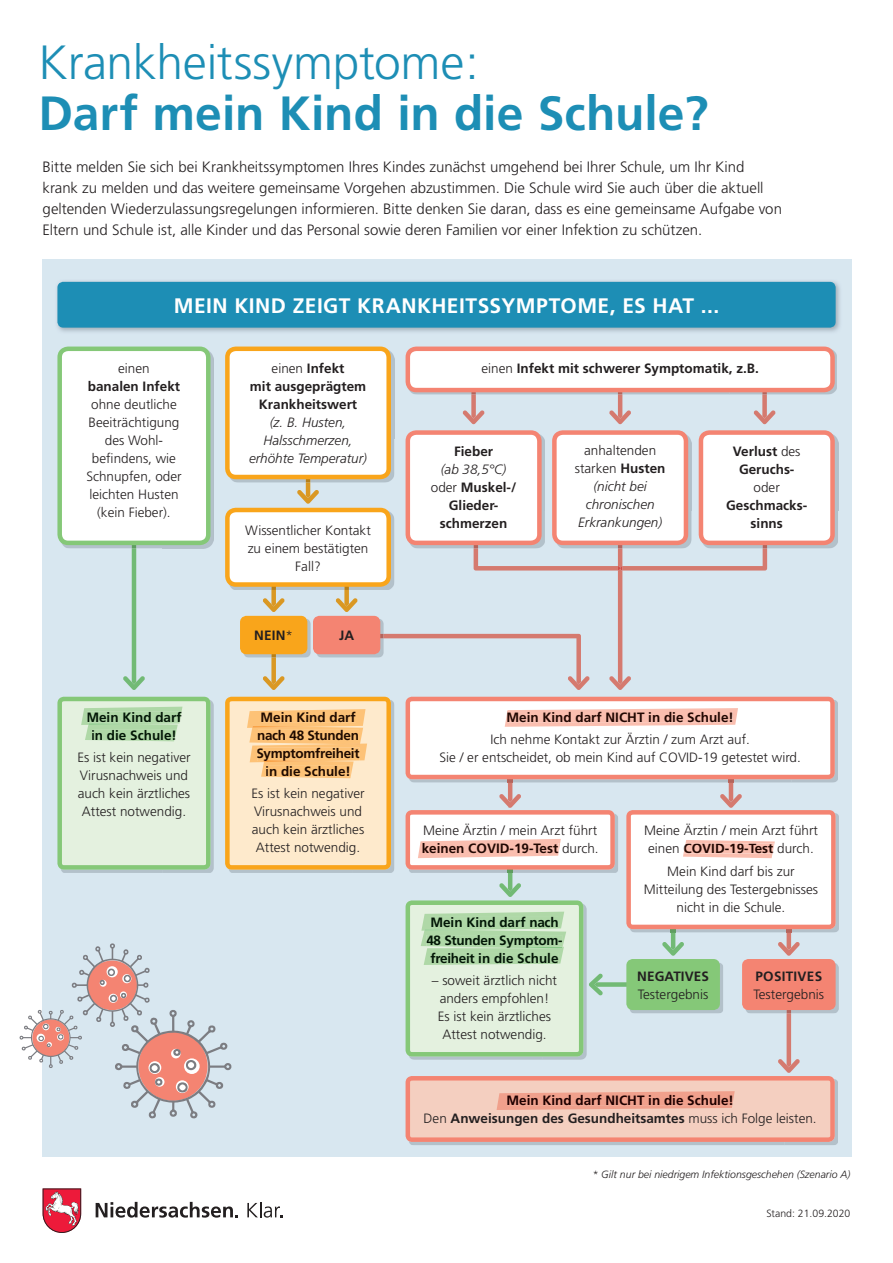
<style>
.page{position:relative;width:893px;height:1263px;background:#fff}
.page>*{position:absolute;margin:0;border:0;box-sizing:border-box;transform-origin:0 0}
.t1{font:700 48px "Frutiger";color:#1d8eb5}
.t2{font:300 48px "Frutiger";letter-spacing:-.005em;color:#1d8eb5}
.t3{font:700 21px "Frutiger";letter-spacing:.02em;color:#fff}
.t4{font:300 15px/21px "Frutiger";color:#231f20}
.t5{font:300 13.5px/18px "Frutiger";color:#231f20;text-align:center}
.t6{font:700 13.5px/18px "Frutiger";color:#231f20;text-align:center}
.t7{font:italic 300 13.5px/18px "Frutiger";color:#231f20;text-align:center}
.t8{font:700 13.5px/18px "Frutiger";letter-spacing:-.02em;color:#1e0a00;text-align:center}
.t9{font:700 13.5px/18px "Frutiger";letter-spacing:-.02em;color:#021606}
.t10{font:700 13.5px "Frutiger";color:#1e0000}
.t11{font:700 13.5px/18px "Frutiger";color:#021606;text-align:center}
.t12{font:700 13.5px "Frutiger";letter-spacing:.02em;color:#231f20}
.t13{font:italic 300 10.5px "Frutiger";color:#231f20}
.t14{font:300 10.5px "Frutiger";color:#231f20}
.s1{font-weight:300}
.s2{font-weight:300;font-style:italic}
.s3{font-style:normal}
.s4{font-weight:700;font-style:normal}
.s5{font-weight:700}
</style>
<div class="page">
<div style="left:43px;top:259px;width:809px;height:897px;background:#d8e7f0"></div>
<svg style="left:336px;top:590px;width:22px;height:22px"></svg>
<svg style="left:263px;top:590px;width:22px;height:22px"></svg>
<svg style="left:297px;top:482px;width:22px;height:22px"></svg>
<svg style="left:123px;top:548px;width:22px;height:142px"></svg>
<img style="left:57px;top:281px;width:783px;height:51px">
<div style="left:59px;top:283px;width:775px;height:43px;background:#1d8eb5;border-radius:4px"></div>
<div style="left:57px;top:282px;width:779px;height:46px;border:3px solid #1d8eb5;border-radius:4px"></div>
<img style="left:784px;top:1080px;width:54px;height:65px">
<img style="left:836px;top:963px;width:3px;height:50px">
<img style="left:836px;top:813px;width:3px;height:119px">
<img style="left:836px;top:701px;width:2px;height:81px">
<img style="left:163px;top:701px;width:51px;height:172px">
<img style="left:230px;top:350px;width:164px;height:132px">
<img style="left:306px;top:479px;width:4px;height:3px">
<div style="left:227px;top:349px;width:162px;height:128px;background:#fff;border-radius:9px"></div>
<div style="left:225px;top:347px;width:166px;height:132px;border:4px solid #f9a51b;border-radius:9px"></div>
<svg style="left:462px;top:394px;width:23px;height:30px"></svg>
<svg style="left:609px;top:394px;width:22px;height:30px"></svg>
<svg style="left:753px;top:394px;width:23px;height:30px"></svg>
<img style="left:409px;top:350px;width:428px;height:44px">
<div style="left:408px;top:349px;width:424px;height:41px;background:#fff;border-radius:9px"></div>
<div style="left:406px;top:347px;width:429px;height:45px;border:4px solid #f48472;border-radius:9px"></div>
<img style="left:230px;top:511px;width:164px;height:79px">
<img style="left:344px;top:587px;width:5px;height:3px">
<img style="left:271px;top:587px;width:5px;height:3px">
<div style="left:227px;top:510px;width:162px;height:74px;background:#fff;border-radius:9px"></div>
<div style="left:225px;top:508px;width:166px;height:79px;border:4px solid #f9a51b;border-radius:9px"></div>
<svg style="left:263px;top:657px;width:22px;height:33px"></svg>
<img style="left:244px;top:619px;width:67px;height:38px">
<img style="left:271px;top:654px;width:5px;height:3px">
<div style="left:242px;top:618px;width:63px;height:34px;background:#f9a51b;border-radius:4px"></div>
<div style="left:240px;top:616px;width:67px;height:38px;border:4px solid #f9a51b;border-radius:4px"></div>
<img style="left:317px;top:654px;width:61px;height:3px">
<svg style="left:378px;top:548px;width:389px;height:142px"></svg>
<div style="left:315px;top:618px;width:63px;height:34px;background:#f48472;border-radius:4px"></div>
<div style="left:313px;top:616px;width:67px;height:38px;border:4px solid #f48472;border-radius:4px"></div>
<svg style="left:225px;top:697px;width:166px;height:173px;background:#fcd9a5"></svg>
<svg style="left:57px;top:697px;width:154px;height:173px;background:#d3e9cd"></svg>
<svg style="left:406px;top:697px;width:430px;height:445px"></svg>
<img style="left:409px;top:435px;width:136px;height:113px">
<img style="left:474px;top:545px;width:4px;height:3px">
<div style="left:408px;top:433px;width:131px;height:110px;background:#fff;border-radius:9px"></div>
<div style="left:406px;top:430px;width:136px;height:115px;border:4px solid #f48472;border-radius:9px"></div>
<img style="left:702px;top:435px;width:136px;height:113px">
<img style="left:763px;top:545px;width:4px;height:3px">
<div style="left:701px;top:433px;width:131px;height:110px;background:#fff;border-radius:9px"></div>
<div style="left:699px;top:430px;width:136px;height:115px;border:4px solid #f48472;border-radius:9px"></div>
<img style="left:557px;top:435px;width:134px;height:113px">
<img style="left:618px;top:545px;width:4px;height:3px">
<div style="left:554px;top:433px;width:132px;height:110px;background:#fff;border-radius:9px"></div>
<div style="left:552px;top:430px;width:136px;height:115px;border:4px solid #f48472;border-radius:9px"></div>
<img style="left:62px;top:352px;width:152px;height:196px">
<img style="left:132px;top:545px;width:4px;height:3px">
<div style="left:60px;top:349px;width:148px;height:194px;background:#fff;border-radius:9px"></div>
<div style="left:57px;top:347px;width:154px;height:198px;border:4px solid #85c878;border-radius:9px"></div>
<svg style="left:20px;top:943px;width:211px;height:176px"></svg>
<svg style="left:43px;top:1188px;width:38px;height:45px"></svg>
<svg style="left:96px;top:1202px;width:142px;height:15px"></svg>
<svg style="left:247px;top:1202px;width:36px;height:15px"></svg>
<h1 class="t2" style="left:38px;top:35px;width:442px">Krankheitssymptome:</h1>
<h1 class="t1" style="left:38px;top:85px;width:672px">Darf mein Kind in die Schule?</h1>
<p class="t4" style="left:43px;top:156px;width:741px">Bitte melden Sie sich bei Krankheitssymptomen Ihres Kindes zunächst umgehend bei Ihrer Schule, um Ihr Kind krank zu melden und das weitere gemeinsame Vorgehen abzustimmen. Die Schule wird Sie auch über die aktuell geltenden Wiederzulassungsregelungen informieren. Bitte denken Sie daran, dass es eine gemeinsame Aufgabe von Eltern und Schule ist, alle Kinder und das Personal sowie deren Familien vor einer Infektion zu schützen.</p>
<h2 class="t3" style="left:174px;top:293px;width:547px">MEIN KIND ZEIGT KRANKHEITSSYMPTOME, ES HAT ...</h2>
<p class="t5" style="left:118px;top:360px;width:33px">einen</p>
<p class="t6" style="left:88px;top:378px;width:94px">banalen Infekt</p>
<p class="t5" style="left:86px;top:396px;width:97px">ohne deutliche<br>Beeiträchtigung des Wohl&shy;befindens, wie<br>Schnupfen, oder leichten Husten (kein Fieber).</p>
<p class="t11" style="left:86px;top:708px;width:97px">Mein Kind darf in die Schule!</p>
<p class="t5" style="left:77px;top:749px;width:115px">Es ist kein negativer<br>Virusnachweis und auch kein ärztliches<br>Attest notwendig.</p>
<p class="t6" style="left:250px;top:360px;width:118px"><span class="s1">einen</span> Infekt<br>mit ausgeprägtem<br>Krankheitswert</p>
<p class="t7" style="left:249px;top:414px;width:120px">(z. B. Husten,<br>Halsschmerzen, erhöhte Temperatur)</p>
<p class="t5" style="left:245px;top:521px;width:127px">Wissentlicher Kontakt zu einem bestätigten<br>Fall?</p>
<p class="t6" style="left:254px;top:626px;width:40px">NEIN<span class="s1">*</span></p>
<p class="t6" style="left:339px;top:626px;width:17px">JA</p>
<p class="t8" style="left:256px;top:708px;width:105px">Mein Kind darf nach 48 Stunden<br>Symptomfreiheit in die Schule!</p>
<p class="t5" style="left:251px;top:785px;width:115px">Es ist kein negativer<br>Virusnachweis und auch kein ärztliches<br>Attest notwendig.</p>
<p class="t6" style="left:481px;top:360px;width:279px"><span class="s1">einen</span> Infekt mit schwerer Symptomatik, z.B.</p>
<p class="t6" style="left:454px;top:442px;width:41px">Fieber</p>
<p class="t6" style="left:431px;top:460px;width:87px"><span class="s2">(ab 38,5°C) </span><span class="s1">oder</span> Muskel-/<br>Glieder&shy;schmerzen</p>
<p class="t7" style="left:575px;top:442px;width:92px"><span class="s3">anhaltenden starken</span> <span class="s4">Husten </span>(nicht bei chronischen<br>Erkrankungen)</p>
<p class="t6" style="left:733px;top:442px;width:69px">Verlust <span class="s1">des<br></span>Geruchs-</p>
<p class="t5" style="left:754px;top:478px;width:28px">oder</p>
<p class="t6" style="left:726px;top:496px;width:82px">Geschmacks&shy;sinns</p>
<p class="t6" style="left:506px;top:708px;width:229px">Mein Kind darf NICHT in die Schule!</p>
<p class="t5" style="left:439px;top:731px;width:363px">Ich nehme Kontakt zur Ärztin / zum Arzt auf.<br>Sie / er entscheidet, ob mein Kind auf COVID-19 getestet wird.</p>
<p class="t5" style="left:422px;top:822px;width:178px;text-align:left">Meine Ärztin / mein Arzt führt <span class="s5">keinen COVID-19-Test</span> durch.</p>
<p class="t5" style="left:644px;top:822px;width:176px">Meine Ärztin / mein Arzt führt einen <span class="s5">COVID-19-Test</span> durch.</p>
<p class="t5" style="left:644px;top:862px;width:176px">Mein Kind darf bis zur<br>Mitteilung des Testergebnisses nicht in die Schule.</p>
<p class="t9" style="left:426px;top:913px;width:138px">Mein Kind darf nach<br>48 Stunden Symptom&shy;freiheit in die Schule</p>
<p class="t5" style="left:432px;top:972px;width:127px">– soweit ärztlich nicht anders empfohlen!<br>Es ist kein ärztliches<br>Attest notwendig.</p>
<p class="t6" style="left:637px;top:967px;width:73px">NEGATIVES</p>
<p class="t5" style="left:638px;top:985px;width:72px">Testergebnis</p>
<p class="t10" style="left:506px;top:1092px;width:229px">Mein Kind darf NICHT in die Schule!</p>
<p class="t12" style="left:755px;top:968px;width:68px">POSITIVES</p>
<p class="t5" style="left:754px;top:985px;width:72px">Testergebnis</p>
<p class="t6" style="left:424px;top:1109px;width:395px"><span class="s1">Den</span> Anweisungen des Gesundheitsamtes <span class="s1">muss ich Folge leisten.</span></p>
<p class="t13" style="left:593px;top:1168px;width:259px">* Gilt nur bei niedrigem Infektionsgeschehen (Szenario A)</p>
<p class="t14" style="left:766px;top:1208px;width:86px">Stand: 21.09.2020</p>
</div>
